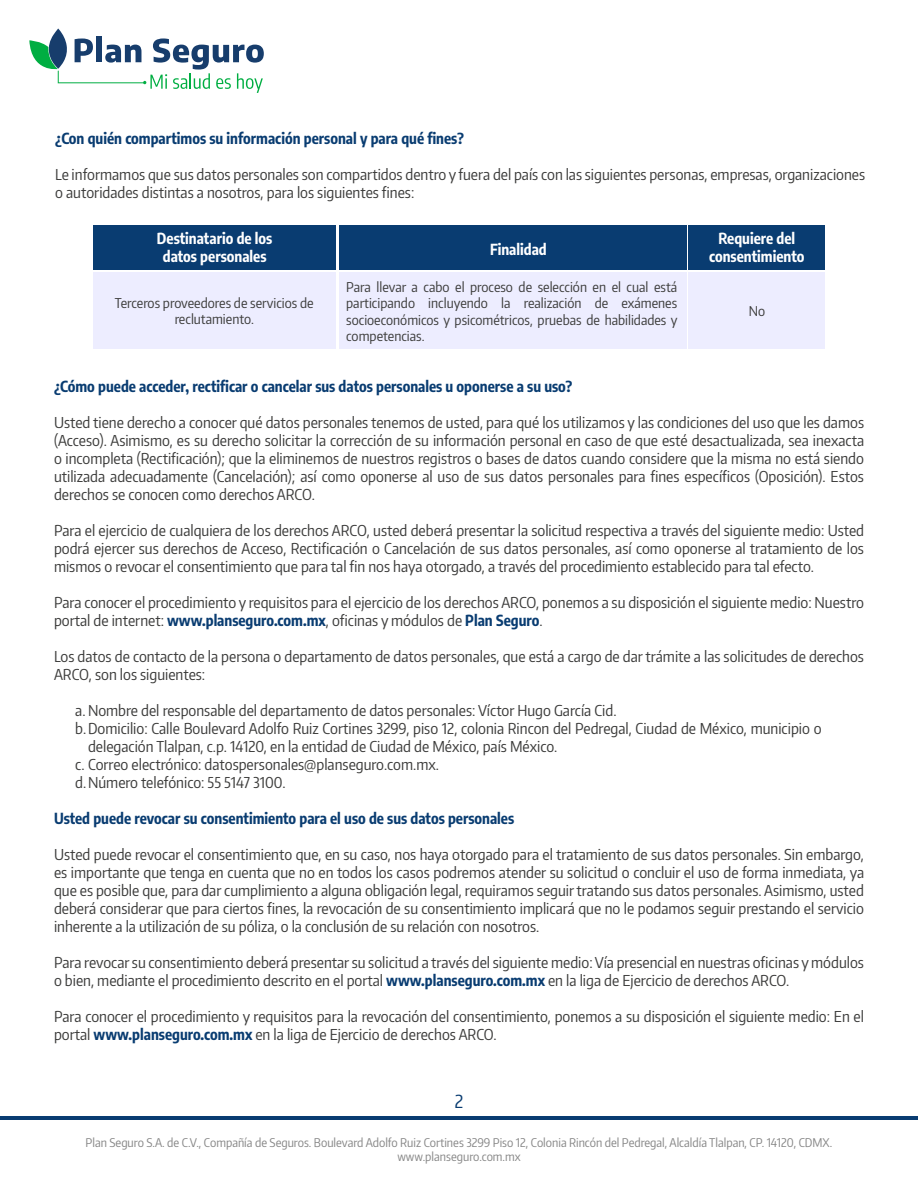
<style>
.page{position:relative;width:918px;height:1188px;background:#fff}
.page>*{position:absolute;margin:0;border:0;box-sizing:border-box;transform-origin:0 0}
.t1{font:18px "Encode Sans Condensed";color:#093c71}
.t2{font:15px/18px "Encode Sans Condensed";color:#3c3c3b}
.t3{font:700 15px "Encode Sans Condensed";color:#093c71}
.t4{font:700 15px/18px "Encode Sans Condensed";color:#fff;text-align:center}
.t5{font:13.5px/16.2px "Encode Sans Condensed";color:#3c3c3b;text-align:center}
.t6{font:12px/14.4px "Encode Sans Condensed";color:#878787;text-align:center}
.s1{font-weight:700;color:#093c71}
</style>
<div class="page">
<hr style="left:0;top:1116px;width:918px;height:4px;background:#093c71">
<svg style="left:29px;top:28px;width:235px;height:65px"></svg>
<div style="left:93px;top:225px;width:243px;height:45px;background:#093c71"></div>
<div style="left:93px;top:273px;width:243px;height:76px;background:#ededff"></div>
<div style="left:339px;top:273px;width:347px;height:76px;background:#ededff"></div>
<div style="left:689px;top:273px;width:136px;height:76px;background:#ededff"></div>
<div style="left:339px;top:225px;width:347px;height:45px;background:#093c71"></div>
<div style="left:689px;top:225px;width:136px;height:45px;background:#093c71"></div>
<p class="t3" style="left:55px;top:127px;width:410px">¿Con quién compartimos su información personal y para qué fines?</p>
<p class="t2" style="left:55px;top:165px;width:812px">Le informamos que sus datos personales son compartidos dentro y fuera del país con las siguientes personas, empresas, organizaciones o autoridades distintas a nosotros, para los siguientes fines:</p>
<p class="t4" style="left:157px;top:228px;width:117px">Destinatario de los datos personales</p>
<p class="t4" style="left:490px;top:239px;width:58px">Finalidad</p>
<p class="t4" style="left:709px;top:228px;width:97px">Requiere del consentimiento</p>
<p class="t5" style="left:115px;top:295px;width:200px">Terceros proveedores de servicios de reclutamiento.</p>
<p class="t5" style="left:749px;top:303px;width:18px">No</p>
<p class="t5" style="left:346px;top:279px;width:333px;text-align:justify">Para llevar a cabo el proceso de selección en el cual está participando incluyendo la realización de exámenes socioeconómicos y psicométricos, pruebas de habilidades y competencias.</p>
<p class="t3" style="left:54px;top:375px;width:520px">¿Cómo puede acceder, rectificar o cancelar sus datos personales u oponerse a su uso?</p>
<p class="t2" style="left:54px;top:413px;width:812px;text-align:justify">Usted tiene derecho a conocer qué datos personales tenemos de usted, para qué los utilizamos y las condiciones del uso que les damos (Acceso). Asimismo, es su derecho solicitar la corrección de su información personal en caso de que esté desactualizada, sea inexacta o incompleta (Rectificación); que la eliminemos de nuestros registros o bases de datos cuando considere que la misma no está siendo utilizada adecuadamente (Cancelación); así como oponerse al uso de sus datos personales para fines específicos (Oposición). Estos derechos se conocen como derechos ARCO.</p>
<p class="t2" style="left:54px;top:521px;width:812px;text-align:justify">Para el ejercicio de cualquiera de los derechos ARCO, usted deberá presentar la solicitud respectiva a través del siguiente medio: Usted podrá ejercer sus derechos de Acceso, Rectificación o Cancelación de sus datos personales, así como oponerse al tratamiento de los mismos o revocar el consentimiento que para tal fin nos haya otorgado, a través del procedimiento establecido para tal efecto.</p>
<p class="t2" style="left:54px;top:593px;width:811px">Para conocer el procedimiento y requisitos para el ejercicio de los derechos ARCO, ponemos a su disposición el siguiente medio: Nuestro portal de internet: <span class="s1">www.planseguro.com.mx</span>, oficinas y módulos de <span class="s1">Plan Seguro</span>.</p>
<p class="t2" style="left:54px;top:647px;width:812px">Los datos de contacto de la persona o departamento de datos personales, que está a cargo de dar trámite a las solicitudes de derechos<br>ARCO, son los siguientes:</p>
<p class="t2" style="left:75px;top:701px;width:543px">a. Nombre del responsable del departamento de datos personales: Víctor Hugo García Cid.</p>
<p class="t2" style="left:75px;top:719px;width:748px">b.Domicilio: Calle Boulevard Adolfo Ruiz Cortines 3299, piso 12, colonia Rincon del Pedregal, Ciudad de México, municipio o</p>
<p class="t2" style="left:88px;top:737px;width:471px">delegación Tlalpan, c.p. 14120, en la entidad de Ciudad de México, país México.</p>
<p class="t2" style="left:75px;top:755px;width:365px">c. Correo electrónico: datospersonales@planseguro.com.mx.</p>
<p class="t2" style="left:75px;top:773px;width:212px">d.Número telefónico: 55 5147 3100.</p>
<p class="t3" style="left:54px;top:807px;width:462px">Usted puede revocar su consentimiento para el uso de sus datos personales</p>
<p class="t2" style="left:54px;top:845px;width:812px;text-align:justify">Usted puede revocar el consentimiento que, en su caso, nos haya otorgado para el tratamiento de sus datos personales. Sin embargo, es importante que tenga en cuenta que no en todos los casos podremos atender su solicitud o concluir el uso de forma inmediata, ya que es posible que, para dar cumplimiento a alguna obligación legal, requiramos seguir tratando sus datos personales. Asimismo, usted deberá considerar que para ciertos fines, la revocación de su consentimiento implicará que no le podamos seguir prestando el servicio inherente a la utilización de su póliza, o la conclusión de su relación con nosotros.</p>
<p class="t2" style="left:54px;top:953px;width:812px">Para revocar su consentimiento deberá presentar su solicitud a través del siguiente medio: Vía presencial en nuestras oficinas y módulos o bien, mediante el procedimiento descrito en el portal <span class="s1">www.planseguro.com.mx</span> en la liga de Ejercicio de derechos ARCO.</p>
<p class="t2" style="left:54px;top:1007px;width:812px">Para conocer el procedimiento y requisitos para la revocación del consentimiento, ponemos a su disposición el siguiente medio: En el portal <span class="s1">www.planseguro.com.mx</span> en la liga de Ejercicio de derechos ARCO.</p>
<p class="t1" style="left:455px;top:1089px;width:10px">2</p>
<p class="t6" style="left:86px;top:1135px;width:748px">Plan Seguro S.A. de C.V., Compañía de Seguros. Boulevard Adolfo Ruiz Cortines 3299 Piso 12, Colonia Rincón del Pedregal, Alcaldía Tlalpan, CP. 14120, CDMX. www.planseguro.com.mx</p>
</div>
